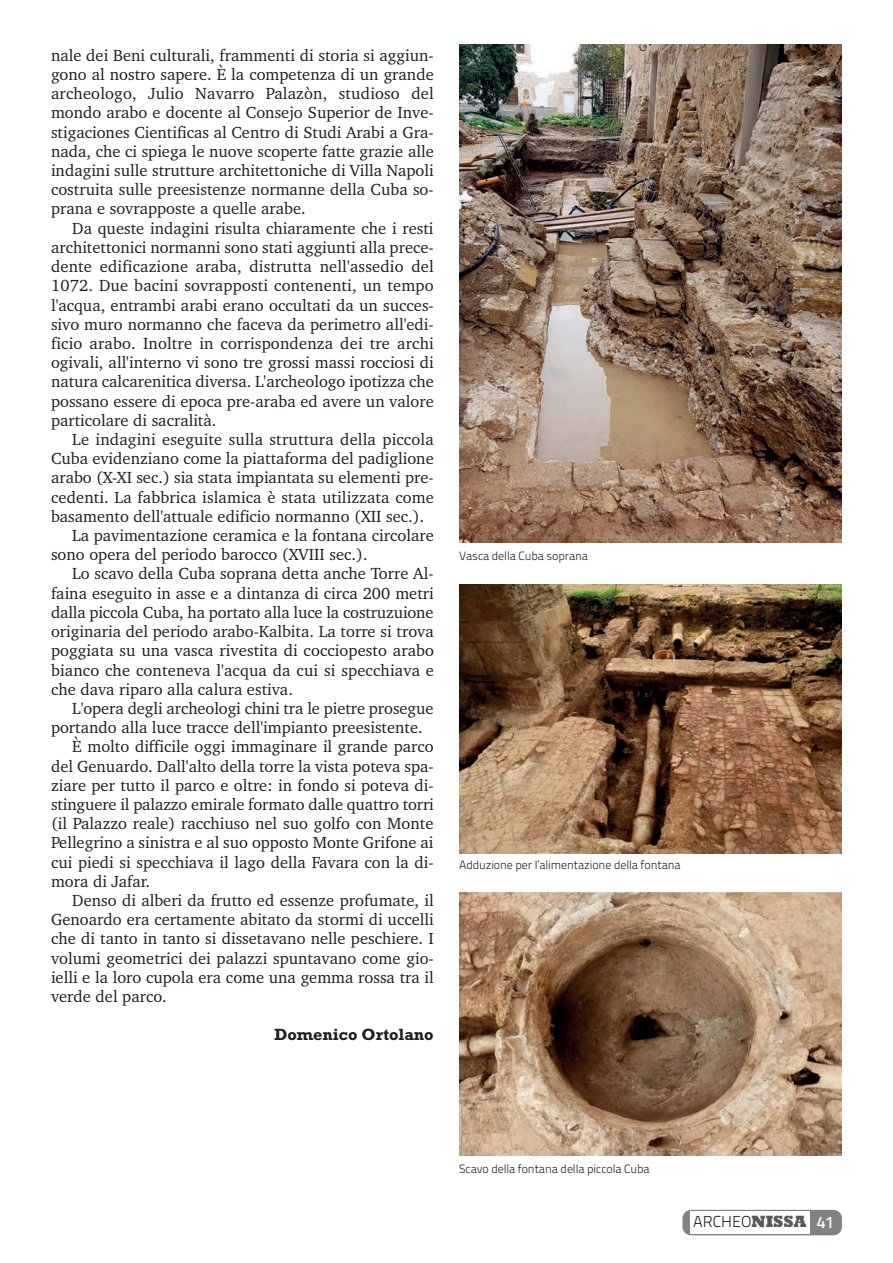
<style>
.page{position:relative;width:893px;height:1263px;background:#fff}
.page>*{position:absolute;margin:0;border:0;box-sizing:border-box;transform-origin:0 0}
.t1{font:16.5px/19.2px "Charter";color:#231f20;text-align:justify}
.t2{font:700 16.5px "Rockwell";color:#231f20}
.t3{font:15.9px "Titillium Text 20 L 250 wt";color:#231f20}
.t4{font:12px "Titillium Text 20 L 250 wt";letter-spacing:-.01em;color:#231f20}
.s1{font-family:"Rockwell";font-weight:800;font-size:16.5px;color:#57585a}
.s2{font-family:"Titillium Text 20 L 600 wt";font-size:16.5px;color:#fff}
</style>
<div class="page">
<div style="left:682px;top:1210px;width:160px;height:25px;background:#808285;border-radius:9px"></div>
<div style="left:691px;top:1211px;width:119px;height:23px;background:#fff"></div>
<img style="left:459px;top:45px;width:383px;height:497px">
<img style="left:459px;top:584px;width:383px;height:269px">
<img style="left:459px;top:893px;width:383px;height:263px">
<p class="t1" style="left:51px;top:45px;width:384px">nale dei Beni culturali, frammenti di storia si aggiun&shy;gono al nostro sapere. È la competenza di un grande archeologo, Julio Navarro Palazòn, studioso del mondo arabo e docente al Consejo Superior de Inve&shy;stigaciones Cientificas al Centro di Studi Arabi a Gra&shy;nada, che ci spiega le nuove scoperte fatte grazie alle indagini sulle strutture architettoniche di Villa Napoli costruita sulle preesistenze normanne della Cuba so&shy;prana e sovrapposte a quelle arabe.</p>
<p class="t1" style="left:51px;top:218px;width:384px;text-indent:21px">Da queste indagini risulta chiaramente che i resti architettonici normanni sono stati aggiunti alla prece&shy;dente edificazione araba, distrutta nell'assedio del 1072. Due bacini sovrapposti contenenti, un tempo l'acqua, entrambi arabi erano occultati da un succes&shy;sivo muro normanno che faceva da perimetro all'edi&shy;ficio arabo. Inoltre in corrispondenza dei tre archi ogivali, all'interno vi sono tre grossi massi rocciosi di natura calcarenitica diversa. L'archeologo ipotizza che possano essere di epoca pre-araba ed avere un valore particolare di sacralità.</p>
<p class="t1" style="left:72px;top:429px;width:363px">Le indagini eseguite sulla struttura della piccola</p>
<p class="t1" style="left:51px;top:449px;width:384px">Cuba evidenziano come la piattaforma del padiglione</p>
<p class="t1" style="left:51px;top:468px;width:384px">arabo (X-XI sec.) sia stata impiantata su elementi pre-</p>
<p class="t1" style="left:51px;top:487px;width:385px">cedenti. La fabbrica islamica è stata utilizzata come</p>
<p class="t1" style="left:51px;top:506px;width:375px">basamento dell'attuale edificio normanno (XII sec.).</p>
<p class="t1" style="left:72px;top:526px;width:363px">La pavimentazione ceramica e la fontana circolare</p>
<p class="t1" style="left:51px;top:545px;width:318px">sono opera del periodo barocco (XVIII sec.).</p>
<p class="t1" style="left:72px;top:564px;width:363px">Lo scavo della Cuba soprana detta anche Torre Al-</p>
<p class="t1" style="left:51px;top:583px;width:384px">faina eseguito in asse e a dintanza di circa 200 metri</p>
<p class="t1" style="left:51px;top:602px;width:384px">dalla piccola Cuba, ha portato alla luce la costruzuione</p>
<p class="t1" style="left:51px;top:622px;width:384px">originaria del periodo arabo-Kalbita. La torre si trova</p>
<p class="t1" style="left:51px;top:641px;width:385px">poggiata su una vasca rivestita di cocciopesto arabo</p>
<p class="t1" style="left:51px;top:660px;width:384px">bianco che conteneva l'acqua da cui si specchiava e</p>
<p class="t1" style="left:51px;top:679px;width:243px">che dava riparo alla calura estiva.</p>
<p class="t1" style="left:72px;top:698px;width:363px">L'opera degli archeologi chini tra le pietre prosegue</p>
<p class="t1" style="left:51px;top:718px;width:373px">portando alla luce tracce dell'impianto preesistente.</p>
<p class="t1" style="left:72px;top:737px;width:363px">È molto difficile oggi immaginare il grande parco</p>
<p class="t1" style="left:51px;top:756px;width:384px">del Genuardo. Dall'alto della torre la vista poteva spa-</p>
<p class="t1" style="left:51px;top:775px;width:384px">ziare per tutto il parco e oltre: in fondo si poteva di-</p>
<p class="t1" style="left:51px;top:794px;width:384px">stinguere il palazzo emirale formato dalle quattro torri</p>
<p class="t1" style="left:51px;top:814px;width:384px">(il Palazzo reale) racchiuso nel suo golfo con Monte</p>
<p class="t1" style="left:51px;top:833px;width:384px">Pellegrino a sinistra e al suo opposto Monte Grifone ai</p>
<p class="t1" style="left:51px;top:852px;width:384px">cui piedi si specchiava il lago della Favara con la di-</p>
<p class="t1" style="left:51px;top:871px;width:101px">mora di Jafar.</p>
<p class="t1" style="left:72px;top:890px;width:363px">Denso di alberi da frutto ed essenze profumate, il</p>
<p class="t1" style="left:51px;top:910px;width:384px">Genoardo era certamente abitato da stormi di uccelli</p>
<p class="t1" style="left:51px;top:929px;width:384px">che di tanto in tanto si disseta vano nelle peschiere. I</p>
<p class="t1" style="left:51px;top:948px;width:384px">volumi geometrici dei palazzi spuntavano come gio-</p>
<p class="t1" style="left:51px;top:967px;width:384px">ielli e la loro cupola era come una gemma rossa tra il</p>
<p class="t1" style="left:51px;top:986px;width:117px">verde del parco.</p>
<p class="t2" style="left:274px;top:1025px;width:161px">Domenico Ortolano</p>
<p class="t4" style="left:459px;top:547px;width:130px">Vasca della Cuba soprana</p>
<p class="t4" style="left:459px;top:856px;width:223px">Adduzione per l’alimentazione della fontana</p>
<p class="t4" style="left:459px;top:1160px;width:192px">Scavo della fontana della piccola Cuba</p>
<p class="t3" style="left:693px;top:1210px;width:143px">ARCHEO<span class="s1">NISSA</span> <span class="s2">41</span></p>
</div>
